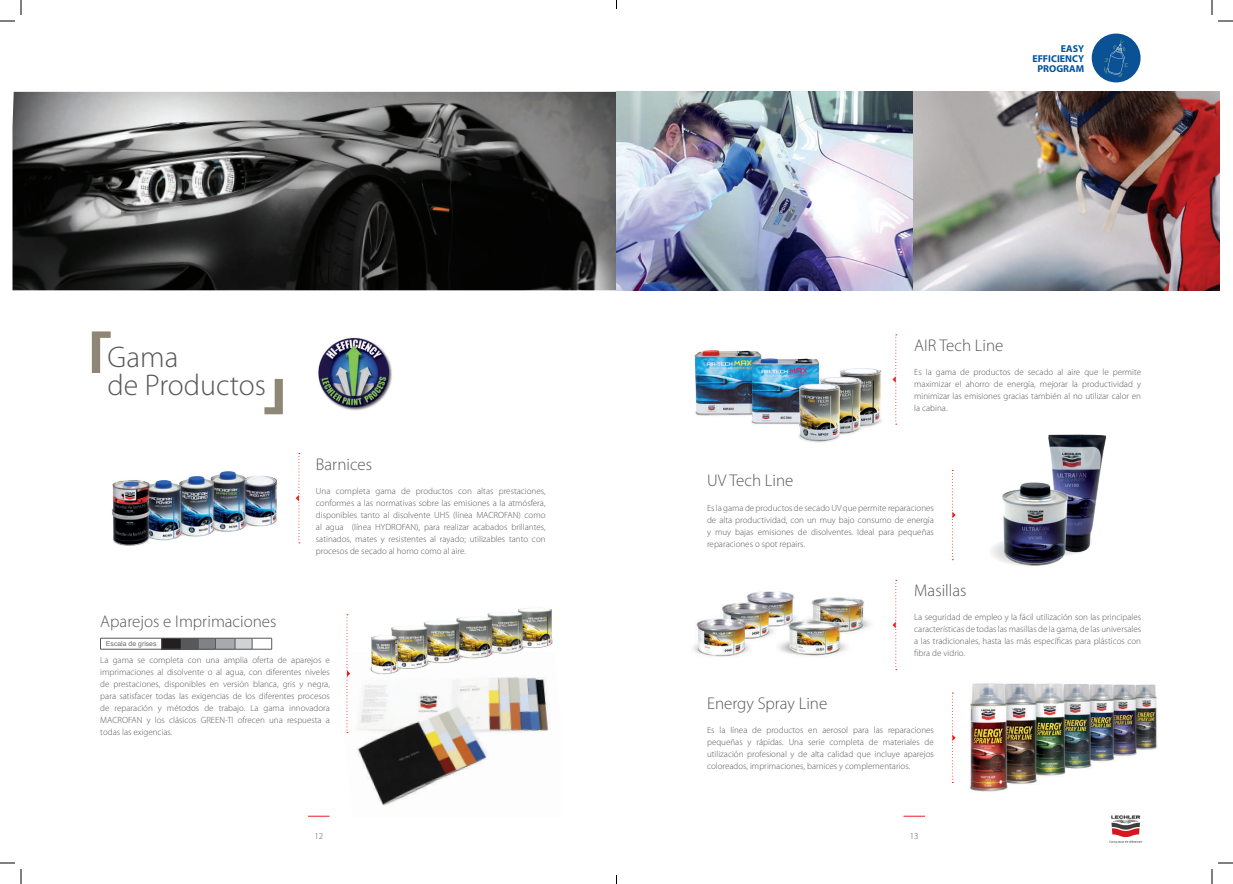
<style>
.page{position:relative;width:1233px;height:884px;background:#fff}
.page>*{position:absolute;margin:0;border:0;box-sizing:border-box;transform-origin:0 0}
.t1{font:300 30px/28px "Myriad Pro";color:#57585a}
.t2{font:300 17px "Myriad Pro";color:#57585a}
.t3{font:700 10px/10px "Myriad Pro";color:#0153a0;text-align:right}
.t4{font:300 9px/12px "Myriad Pro";color:#57585a;text-align:justify}
.t5{font:6.9px "Helvetica";color:#6c6d70}
</style>
<div class="page">
<svg style="left:308px;top:816px;width:21px;height:1px"></svg>
<svg style="left:903px;top:816px;width:22px;height:1px"></svg>
<svg style="left:1109px;top:815px;width:33px;height:28px"></svg>
<img style="left:694px;top:334px;width:204px;height:109px">
<img style="left:12px;top:92px;width:1207px;height:198px">
<img style="left:350px;top:673px;width:199px;height:133px">
<img style="left:112px;top:471px;width:165px;height:75px">
<img style="left:358px;top:608px;width:195px;height:74px">
<hr style="left:100px;top:638px;width:62px;height:1px;background:#57585a">
<hr style="left:100px;top:649px;width:62px;height:1px;background:#57585a">
<svg style="left:161px;top:638px;width:111px;height:12px"></svg>
<svg style="left:264px;top:379px;width:19px;height:35px"></svg>
<svg style="left:92px;top:331px;width:19px;height:42px"></svg>
<svg style="left:296px;top:453px;width:4px;height:90px"></svg>
<svg style="left:346px;top:614px;width:4px;height:119px"></svg>
<div style="left:1091px;top:34px;width:49px;height:48px;background:#0b5196;border-radius:24px"></div>
<svg style="left:1104px;top:39px;width:24px;height:38px"></svg>
<img style="left:318px;top:337px;width:74px;height:74px">
<img style="left:951px;top:683px;width:207px;height:109px">
<div style="left:988px;top:537px;width:79px;height:29px;background:#f4f4f4;border-radius:50%"></div>
<svg style="left:952px;top:470px;width:3px;height:90px"></svg>
<img style="left:692px;top:591px;width:179px;height:66px">
<svg style="left:892px;top:580px;width:5px;height:90px"></svg>
<svg style="left:892px;top:334px;width:5px;height:91px"></svg>
<svg style="left:952px;top:693px;width:3px;height:90px"></svg>
<img style="left:1048px;top:434px;width:59px;height:121px">
<img style="left:997px;top:476px;width:75px;height:90px">
<svg style="left:1218px;top:20px;width:15px;height:2px"></svg>
<svg style="left:1218px;top:862px;width:15px;height:2px"></svg>
<svg style="left:0;top:0;width:22px;height:22px"></svg>
<svg style="left:0;top:862px;width:22px;height:22px"></svg>
<svg style="left:1211px;top:0;width:1px;height:15px"></svg>
<svg style="left:1211px;top:869px;width:1px;height:15px"></svg>
<h1 class="t1" style="left:107px;top:343px;width:160px">Gama<br>de Productos</h1>
<h2 class="t2" style="left:316px;top:454px;width:58px">Barnices</h2>
<p class="t4" style="left:316px;top:485px;width:231px">Una completa gama de productos con altas prestaciones, conformes a las normativas sobre las emisiones a la atmósfera, disponibles tanto al disolvente UHS (línea MACROFAN) como al agua (línea HYDROFAN), para realizar acabados brillantes, satinados, mates y resistentes al rayado; utilizables tanto con procesos de secado al horno como al aire.</p>
<h2 class="t2" style="left:100px;top:611px;width:178px">Aparejos e Imprimaciones</h2>
<p class="t5" style="left:106px;top:639px;width:52px">Escala de grises</p>
<p class="t4" style="left:100px;top:653px;width:231px">La gama se completa con una amplia oferta de aparejos e imprimaciones al disolvente o al agua, con diferentes niveles de prestaciones, disponibles en versión blanca, gris y negra, para satisfacer todas las exigencias de los diferentes procesos de reparación y métodos de trabajo. La gama innovadora MACROFAN y los clásicos GREEN-TI ofrecen una respuesta a todas las exigencias.</p>
<p class="t3" style="left:1032px;top:43px;width:53px">EASY<br>EFFICIENCY<br>PROGRAM</p>
<h2 class="t2" style="left:914px;top:335px;width:91px">AIR Tech Line</h2>
<p class="t4" style="left:914px;top:366px;width:228px">Es la gama de productos de secado al aire que le permite maximizar el ahorro de energía, mejorar la productividad y minimizar las emisiones gracias también al no utilizar calor en la cabina.</p>
<h2 class="t2" style="left:707px;top:471px;width:88px">UV Tech Line</h2>
<p class="t4" style="left:707px;top:501px;width:228px">Es la gama de productos de secado UV que permite reparaciones de alta productividad, con un muy bajo consumo de energía y muy bajas emisiones de disolventes. Ideal para pequeñas reparaciones o spot repairs.</p>
<h2 class="t2" style="left:914px;top:580px;width:54px">Masillas</h2>
<p class="t4" style="left:914px;top:611px;width:228px">La seguridad de empleo y la fácil utilización son las principales características de todas las masillas de la gama, de las universales a las tradicionales, hasta las más específicas para plásticos con fibra de vidrio.</p>
<h2 class="t2" style="left:707px;top:693px;width:122px">Energy Spray Line</h2>
<p class="t4" style="left:707px;top:724px;width:228px">Es la línea de productos en aerosol para las reparaciones pequeñas y rápidas. Una serie completa de materiales de utilización profesional y de alta calidad que incluye aparejos coloreados, imprimaciones, barnices y complementarios.</p>
<p class="t4" style="left:314px;top:830px;width:10px">12</p>
<p class="t4" style="left:910px;top:830px;width:10px">13</p>
</div>
